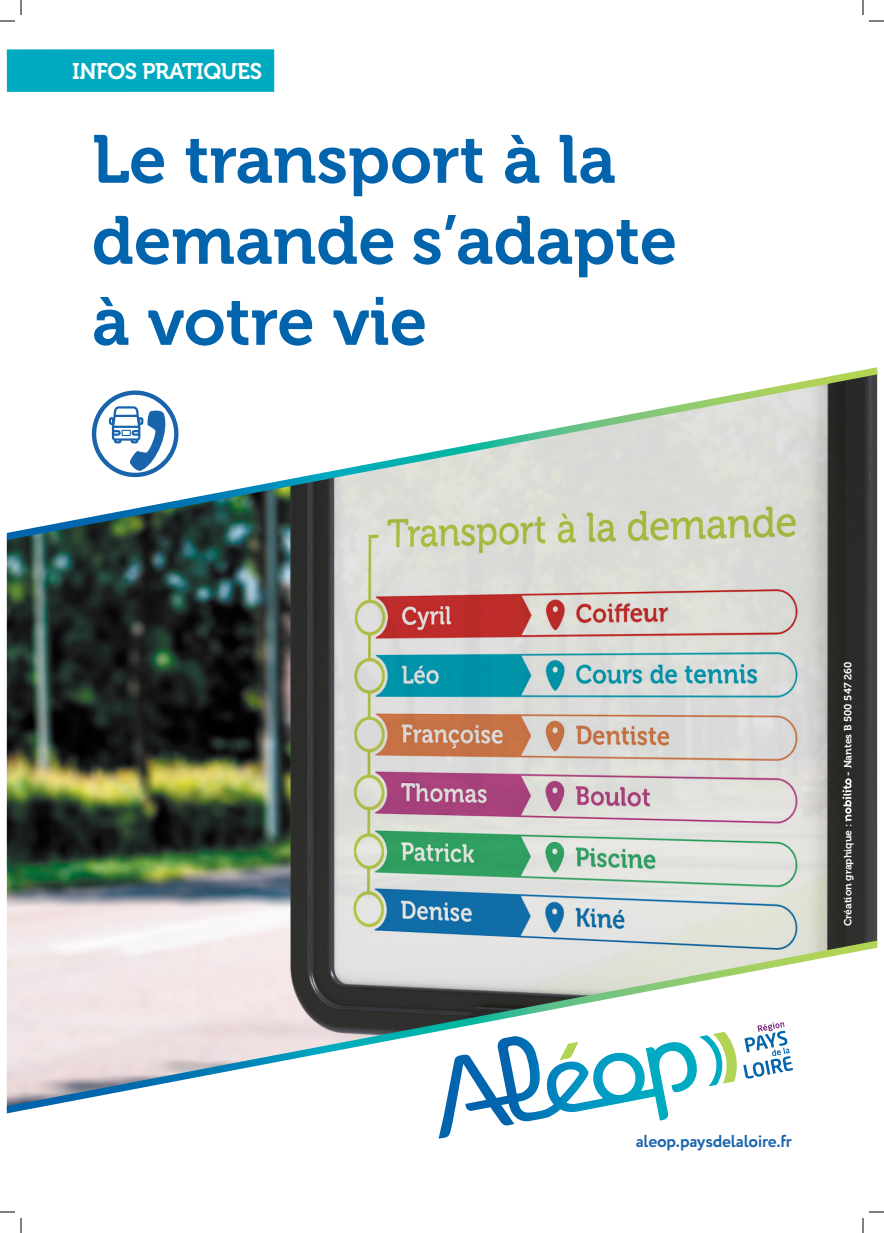
<style>
.page{position:relative;width:884px;height:1233px;background:#fff}
.page>*{position:absolute;margin:0;border:0;box-sizing:border-box;transform-origin:0 0}
._01_TITRES{font:67.5px/81px "Museo 700";color:#0164ad}
._01_TITRES-2{font:22.5px "Museo 700";letter-spacing:-.02em;color:#fff}
.t1{font:700 17.3px "Circe";letter-spacing:-.015em;color:#1964ac}
.t2{font:10.3px "Museo 700";color:#fff}
</style>
<div class="page">
<img style="left:7px;top:540px;width:870px;height:400px">
<svg style="left:438px;top:1113px;width:231px;height:25px"></svg>
<svg style="left:7px;top:367px;width:870px;height:173px"></svg>
<svg style="left:7px;top:940px;width:870px;height:173px"></svg>
<div style="left:7px;top:49px;width:267px;height:43px;background:#00abc1"></div>
<svg style="left:842px;top:778px;width:9px;height:43px"></svg>
<svg style="left:92px;top:390px;width:86px;height:87px"></svg>
<svg style="left:0;top:1211px;width:15px;height:1px"></svg>
<svg style="left:869px;top:1211px;width:15px;height:1px"></svg>
<svg style="left:0;top:0;width:22px;height:22px"></svg>
<svg style="left:20px;top:1218px;width:2px;height:15px"></svg>
<svg style="left:862px;top:0;width:22px;height:22px"></svg>
<svg style="left:862px;top:1218px;width:2px;height:15px"></svg>
<p class="_01_TITRES-2" style="left:72px;top:59px;width:191px">INFOS PRATIQUES</p>
<p class="_01_TITRES" style="left:92px;top:120px;width:587px">Le transport à la demande s’adapte à votre vie</p>
<p class="t2" style="left:842px;top:775px;width:115px;rotate:-90deg">- Nantes B 500 547 260</p>
<p class="t2" style="left:842px;top:926px;width:104px;rotate:-90deg">Création graphique :</p>
<p class="t1" style="left:636px;top:1129px;width:158px">aleop.paysdelaloire.fr</p>
</div>
